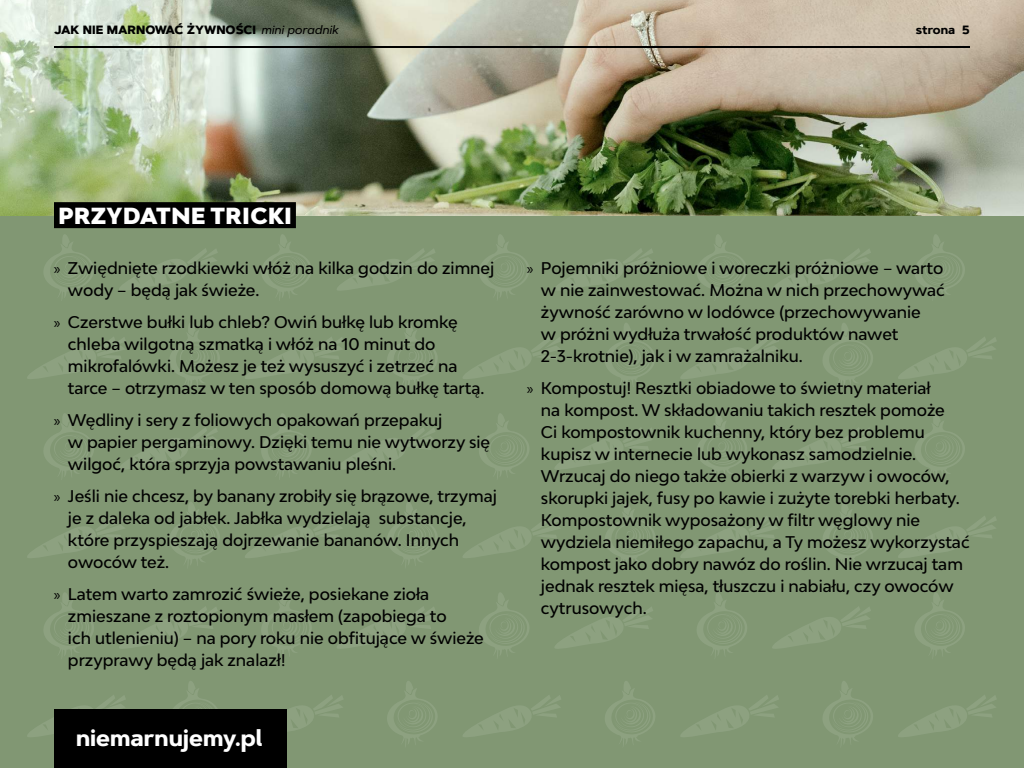
<style>
.page{position:relative;width:1024px;height:768px;background:#819773}
.page>*{position:absolute;margin:0;border:0;box-sizing:border-box;transform-origin:0 0}
.t1{font:700 22.8px "Artegra Sans";color:#fff}
.t2{font:900 22px "Bw Modelica";letter-spacing:.01em;color:#fff}
.t3{font:500 16px/22px "Bw Modelica";color:#000}
.t4{font:800 12px "Artegra Sans";color:#000}
.t5{font:700 12px "Artegra Sans";color:#000}
.s1{font-weight:500;font-style:italic}
.s2{font-family:"Myriad Pro";font-weight:400}
</style>
<div class="page">
<svg style="left:119px;top:249px;width:98px;height:41px"></svg>
<svg style="left:44px;top:235px;width:50px;height:61px"></svg>
<svg style="left:337px;top:249px;width:98px;height:41px"></svg>
<svg style="left:261px;top:234px;width:51px;height:63px"></svg>
<svg style="left:555px;top:249px;width:98px;height:41px"></svg>
<svg style="left:479px;top:235px;width:50px;height:64px"></svg>
<svg style="left:772px;top:249px;width:99px;height:41px"></svg>
<svg style="left:697px;top:235px;width:50px;height:61px"></svg>
<svg style="left:915px;top:235px;width:50px;height:60px"></svg>
<svg style="left:27px;top:337px;width:98px;height:42px"></svg>
<svg style="left:245px;top:337px;width:98px;height:42px"></svg>
<svg style="left:170px;top:323px;width:50px;height:61px"></svg>
<svg style="left:463px;top:337px;width:98px;height:42px"></svg>
<svg style="left:387px;top:323px;width:50px;height:62px"></svg>
<svg style="left:681px;top:337px;width:98px;height:42px"></svg>
<svg style="left:605px;top:323px;width:50px;height:63px"></svg>
<svg style="left:898px;top:337px;width:98px;height:42px"></svg>
<svg style="left:823px;top:323px;width:50px;height:61px"></svg>
<svg style="left:119px;top:428px;width:98px;height:41px"></svg>
<svg style="left:44px;top:414px;width:50px;height:61px"></svg>
<svg style="left:337px;top:428px;width:98px;height:41px"></svg>
<svg style="left:261px;top:414px;width:50px;height:62px"></svg>
<svg style="left:555px;top:428px;width:98px;height:41px"></svg>
<svg style="left:479px;top:414px;width:50px;height:64px"></svg>
<svg style="left:772px;top:428px;width:99px;height:41px"></svg>
<svg style="left:697px;top:414px;width:50px;height:61px"></svg>
<svg style="left:915px;top:414px;width:50px;height:60px"></svg>
<svg style="left:27px;top:516px;width:98px;height:42px"></svg>
<svg style="left:245px;top:516px;width:98px;height:42px"></svg>
<svg style="left:170px;top:502px;width:50px;height:61px"></svg>
<svg style="left:463px;top:516px;width:98px;height:42px"></svg>
<svg style="left:387px;top:502px;width:50px;height:62px"></svg>
<svg style="left:681px;top:516px;width:98px;height:42px"></svg>
<svg style="left:605px;top:502px;width:50px;height:64px"></svg>
<svg style="left:898px;top:516px;width:98px;height:42px"></svg>
<svg style="left:823px;top:502px;width:50px;height:61px"></svg>
<svg style="left:119px;top:607px;width:98px;height:42px"></svg>
<svg style="left:44px;top:593px;width:50px;height:61px"></svg>
<svg style="left:337px;top:607px;width:98px;height:42px"></svg>
<svg style="left:261px;top:593px;width:50px;height:62px"></svg>
<svg style="left:555px;top:607px;width:98px;height:42px"></svg>
<svg style="left:479px;top:593px;width:50px;height:64px"></svg>
<svg style="left:772px;top:607px;width:99px;height:42px"></svg>
<svg style="left:697px;top:593px;width:50px;height:61px"></svg>
<svg style="left:915px;top:593px;width:50px;height:60px"></svg>
<svg style="left:27px;top:695px;width:98px;height:42px"></svg>
<svg style="left:287px;top:695px;width:56px;height:36px"></svg>
<svg style="left:173px;top:681px;width:44px;height:28px"></svg>
<svg style="left:463px;top:695px;width:98px;height:42px"></svg>
<svg style="left:387px;top:681px;width:50px;height:63px"></svg>
<svg style="left:681px;top:695px;width:98px;height:42px"></svg>
<svg style="left:605px;top:681px;width:50px;height:64px"></svg>
<svg style="left:898px;top:695px;width:98px;height:42px"></svg>
<svg style="left:823px;top:681px;width:50px;height:61px"></svg>
<img style="left:0;top:0;width:1024px;height:216px">
<hr style="left:54px;top:46px;width:916px;height:2px;background:#000">
<div style="left:54px;top:709px;width:233px;height:59px;background:#000"></div>
<div style="left:54px;top:202px;width:242px;height:26px;background:#000"></div>
<p class="t4" style="left:54px;top:20px;width:286px">JAK NIE MARNOWAĆ ŻYWNOŚCI <span class="s1">mini poradnik</span></p>
<p class="t5" style="left:916px;top:21px;width:56px">strona 5</p>
<h2 class="t2" style="left:58px;top:202px;width:235px">PRZYDATNE TRICKI</h2>
<p class="t3" style="left:68px;top:256px;width:428px;text-indent:-14px"><span class="s2">»</span> Zwiędnięte rzodkiewki włóż na kilka godzin do zimnej wody – będą jak świeże.</p>
<p class="t3" style="left:68px;top:310px;width:418px;text-indent:-14px"><span class="s2">»</span> Czerstwe bułki lub chleb? Owiń bułkę lub kromkę chleba wilgotną szmatką i włóż na 10 minut do mikrofalówki. Możesz je też wysuszyć i zetrzeć na tarce – otrzymasz w ten sposób domową bułkę tartą.</p>
<p class="t3" style="left:68px;top:408px;width:424px;text-indent:-14px"><span class="s2">»</span> Wędliny i sery z foliowych opakowań przepakuj<br>w papier pergaminowy. Dzięki temu nie wytworzy się wilgoć, która sprzyja powstawaniu pleśni.</p>
<p class="t3" style="left:68px;top:484px;width:430px;text-indent:-14px"><span class="s2">»</span> Jeśli nie chcesz, by banany zrobiły się brązowe, trzymaj je z daleka od jabłek. Jabłka wydzielają substancje, które przyspieszają dojrzewanie bananów. Innych owoców też.</p>
<p class="t3" style="left:68px;top:582px;width:417px;text-indent:-14px"><span class="s2">»</span> Latem warto zamrozić świeże, posiekane zioła zmieszane z roztopionym masłem (zapobiega to<br>ich utlenieniu) – na pory roku nie obfitujące w świeże przyprawy będą jak znalazł!</p>
<h1 class="t1" style="left:76px;top:721px;width:188px">niemarnujemy.pl</h1>
<p class="t3" style="left:541px;top:256px;width:405px;text-indent:-14px"><span class="s2">»</span> Pojemniki próżniowe i woreczki próżniowe – warto w nie zainwestować. Można w nich przechowywać żywność zarówno w lodówce (przechowywanie<br>w próżni wydłuża trwałość produktów nawet 2-3-krotnie), jak i w zamrażalniku.</p>
<p class="t3" style="left:541px;top:376px;width:430px;text-indent:-14px"><span class="s2">»</span> Kompostuj! Resztki obiadowe to świetny materiał<br>na kompost. W składowaniu takich resztek pomoże<br>Ci kompostownik kuchenny, który bez problemu kupisz w internecie lub wykonasz samodzielnie.<br>Wrzucaj do niego także obierki z warzyw i owoców, skorupki jajek, fusy po kawie i zużyte torebki herbaty.<br>Kompostownik wyposażony w filtr węglowy nie wydziela niemiłego zapachu, a Ty możesz wykorzystać kompost jako dobry nawóz do roślin. Nie wrzucaj tam jednak resztek mięsa, tłuszczu i nabiału, czy owoców cytrusowych.</p>
</div>
